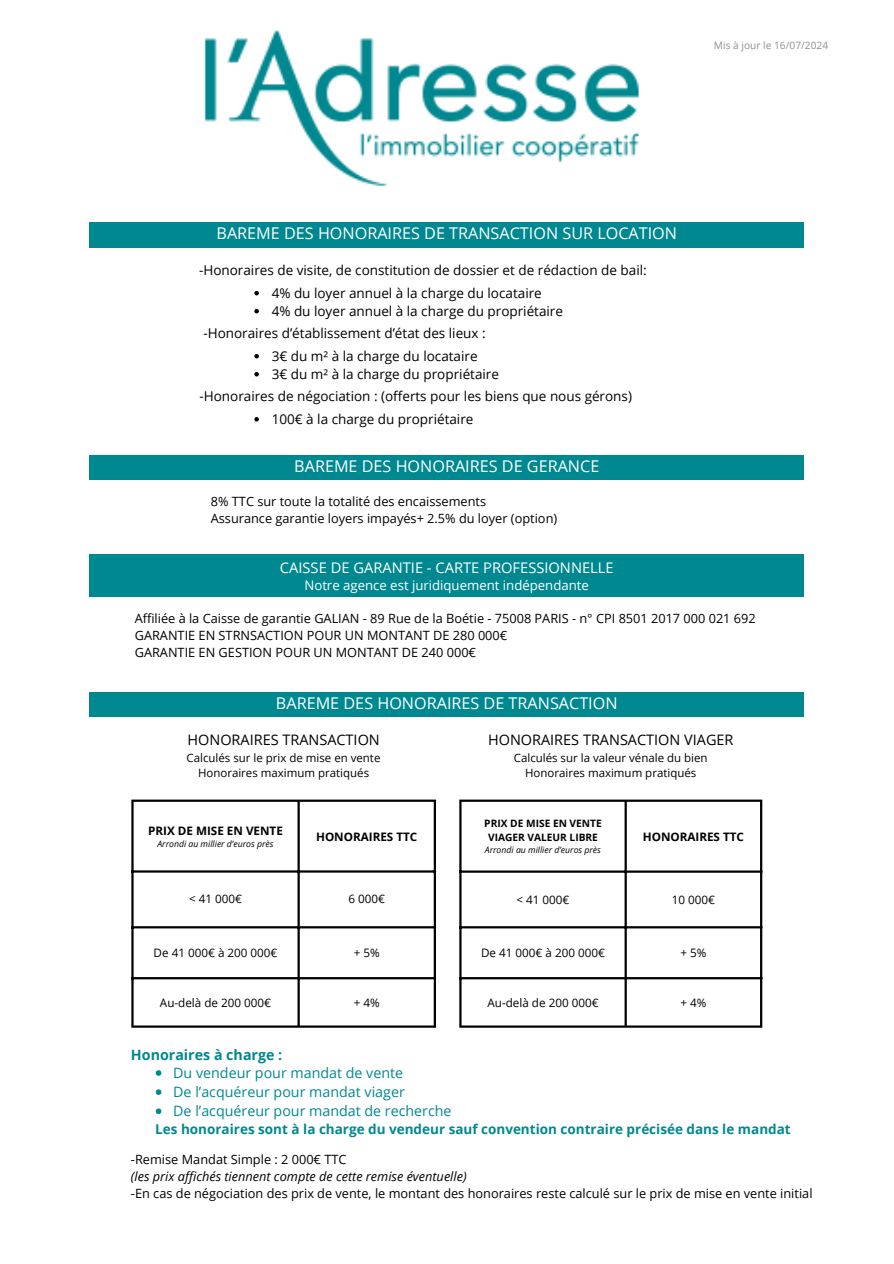
<style>
.page{position:relative;width:894px;height:1264px;background:#fff}
.page>*{position:absolute;margin:0;border:0;box-sizing:border-box;transform-origin:0 0}
.t1{font:16.2px "Open Sans";color:#fff}
.t2{font:14.7px "Open Sans";color:#fff}
.t3{font:14.4px "Open Sans";color:#000}
.t4{font:14.25px "Open Sans";color:#008890}
.t5{font:700 14.25px "Open Sans";color:#008890}
.t6{font:13.5px "Open Sans";color:#000}
.t7{font:700 13.5px "Open Sans";color:#008890}
.t8{font:13.2px "Open Sans";color:#fff}
.t9{font:12.75px/17px "Open Sans";color:#000}
.t10{font:11.7px "Open Sans";color:#000}
.t11{font:700 11.7px "Open Sans";color:#000}
.t12{font:11.4px/15.3px "Open Sans";color:#000;text-align:center}
.t13{font:700 10.2px "Open Sans";color:#000}
.t14{font:10.2px "Open Sans";color:#919191}
.t15{font:italic 8.7px "Open Sans";color:#000}
.s1{font-style:italic}
</style>
<div class="page">
<div style="left:89px;top:222px;width:715px;height:25px;background:#008890"></div>
<img style="left:204px;top:30px;width:435px;height:157px">
<div style="left:89px;top:455px;width:715px;height:24px;background:#008890"></div>
<div style="left:89px;top:554px;width:715px;height:42px;background:#008890"></div>
<div style="left:89px;top:692px;width:715px;height:25px;background:#008890"></div>
<hr style="left:131px;top:801px;width:2px;height:224px;background:#000">
<hr style="left:297px;top:801px;width:3px;height:224px;background:#000">
<hr style="left:433px;top:801px;width:3px;height:224px;background:#000">
<hr style="left:131px;top:799px;width:305px;height:2px;background:#000">
<hr style="left:131px;top:870px;width:305px;height:2px;background:#000">
<hr style="left:131px;top:926px;width:305px;height:2px;background:#000">
<hr style="left:131px;top:977px;width:305px;height:2px;background:#000">
<hr style="left:131px;top:1025px;width:305px;height:2px;background:#000">
<svg style="left:254px;top:291px;width:5px;height:4px"></svg>
<svg style="left:254px;top:309px;width:5px;height:4px"></svg>
<svg style="left:254px;top:354px;width:5px;height:4px"></svg>
<svg style="left:254px;top:372px;width:5px;height:4px"></svg>
<svg style="left:254px;top:417px;width:5px;height:4px"></svg>
<svg style="left:156px;top:1070px;width:5px;height:5px"></svg>
<svg style="left:156px;top:1089px;width:5px;height:5px"></svg>
<svg style="left:156px;top:1108px;width:5px;height:6px"></svg>
<hr style="left:459px;top:801px;width:2px;height:224px;background:#000">
<hr style="left:624px;top:801px;width:2px;height:224px;background:#000">
<hr style="left:759px;top:801px;width:3px;height:224px;background:#000">
<hr style="left:459px;top:799px;width:303px;height:2px;background:#000">
<hr style="left:459px;top:870px;width:303px;height:2px;background:#000">
<hr style="left:459px;top:926px;width:303px;height:2px;background:#000">
<hr style="left:459px;top:977px;width:303px;height:2px;background:#000">
<hr style="left:459px;top:1025px;width:303px;height:2px;background:#000">
<p class="t14" style="left:713px;top:39px;width:116px">Mis à jour le 16/07/2024</p>
<h1 class="t1" style="left:216px;top:222px;width:462px">BAREME DES HONORAIRES DE TRANSACTION SUR LOCATION</h1>
<h1 class="t6" style="left:199px;top:260px;width:449px">-Honoraires de visite, de constitution de dossier et de rédaction de bail:</h1>
<h5 class="t6" style="left:271px;top:283px;width:271px">4% du loyer annuel à la charge du locataire</h5>
<h5 class="t6" style="left:271px;top:301px;width:293px">4% du loyer annuel à la charge du propriétaire</h5>
<p class="t6" style="left:203px;top:323px;width:284px">-Honoraires d’établissement d’état des lieux :</p>
<p class="t6" style="left:271px;top:346px;width:207px">3€ du m² à la charge du locataire</p>
<p class="t6" style="left:271px;top:364px;width:229px">3€ du m² à la charge du propriétaire</p>
<p class="t6" style="left:199px;top:386px;width:434px">-Honoraires de négociation : (offerts pour les biens que nous gérons)</p>
<p class="t6" style="left:271px;top:409px;width:203px">100€ à la charge du propriétaire</p>
<h4 class="t1" style="left:294px;top:454px;width:306px">BAREME DES HONORAIRES DE GERANCE</h4>
<p class="t9" style="left:211px;top:492px;width:348px">8% TTC sur toute la totalité des encaissements<br>Assurance garantie loyers impayés+ 2.5% du loyer (option)</p>
<h3 class="t2" style="left:280px;top:557px;width:335px">CAISSE DE GARANTIE - CARTE PROFESSIONNELLE</h3>
<h3 class="t8" style="left:304px;top:576px;width:286px">Notre agence est juridiquement indépendante</h3>
<p class="t9" style="left:135px;top:609px;width:622px">Affiliée à la Caisse de garantie GALIAN - 89 Rue de la Boétie - 75008 PARIS - n° CPI 8501 2017 000 021 692<br>GARANTIE EN STRNSACTION POUR UN MONTANT DE 280 000€<br>GARANTIE EN GESTION POUR UN MONTANT DE 240 000€</p>
<h4 class="t1" style="left:276px;top:692px;width:343px">BAREME DES HONORAIRES DE TRANSACTION</h4>
<p class="t3" style="left:187px;top:729px;width:194px">HONORAIRES TRANSACTION</p>
<p class="t12" style="left:186px;top:749px;width:195px">Calculés sur le prix de mise en vente<br>Honoraires maximum pratiqués</p>
<p class="t11" style="left:148px;top:822px;width:136px">PRIX DE MISE EN VENTE</p>
<h1 class="t15" style="left:157px;top:837px;width:117px">Arrondi au millier d’euros près</h1>
<h3 class="t11" style="left:316px;top:828px;width:103px">HONORAIRES TTC</h3>
<p class="t3" style="left:488px;top:729px;width:247px">HONORAIRES TRANSACTION VIAGER</p>
<p class="t12" style="left:513px;top:749px;width:195px">Calculés sur la valeur vénale du bien<br>Honoraires maximum pratiqués</p>
<p class="t13" style="left:484px;top:816px;width:119px">PRIX DE MISE EN VENTE</p>
<p class="t13" style="left:488px;top:829px;width:111px">VIAGER VALEUR LIBRE</p>
<p class="t15" style="left:485px;top:843px;width:117px">Arrondi au millier d’euros près</p>
<p class="t11" style="left:642px;top:828px;width:103px">HONORAIRES TTC</p>
<p class="t10" style="left:189px;top:891px;width:54px">&lt; 41 000€</p>
<p class="t10" style="left:348px;top:891px;width:38px">6 000€</p>
<p class="t10" style="left:516px;top:891px;width:54px">&lt; 41 000€</p>
<h2 class="t10" style="left:671px;top:891px;width:45px">10 000€</h2>
<h3 class="t10" style="left:153px;top:944px;width:125px">De 41 000€ à 200 000€</h3>
<p class="t10" style="left:353px;top:944px;width:27px">+ 5%</p>
<p class="t10" style="left:481px;top:944px;width:125px">De 41 000€ à 200 000€</p>
<p class="t10" style="left:680px;top:944px;width:27px">+ 5%</p>
<p class="t10" style="left:160px;top:994px;width:113px">Au-delà de 200 000€</p>
<h3 class="t10" style="left:353px;top:994px;width:27px">+ 4%</h3>
<p class="t10" style="left:487px;top:994px;width:113px">Au-delà de 200 000€</p>
<h2 class="t10" style="left:680px;top:994px;width:27px">+ 4%</h2>
<p class="t5" style="left:131px;top:1044px;width:153px">Honoraires à charge :</p>
<p class="t4" style="left:173px;top:1062px;width:231px">Du vendeur pour mandat de vente</p>
<p class="t4" style="left:173px;top:1081px;width:233px">De l’acquéreur pour mandat viager</p>
<p class="t4" style="left:173px;top:1101px;width:280px">De l’acquéreur pour mandat de recherche</p>
<p class="t9" style="left:131px;top:1150px;width:682px">-Remise Mandat Simple : 2 000€ TTC<br><span class="s1">(les prix affichés tiennent compte de cette remise éventuelle)<br></span>-En cas de négociation des prix de vente, le montant des honoraires reste calculé sur le prix de mise en vente initial</p>
<h4 class="t7" style="left:155px;top:1119px;width:637px">Les honoraires sont à la charge du vendeur sauf convention contraire précisée dans le mandat</h4>
</div>
